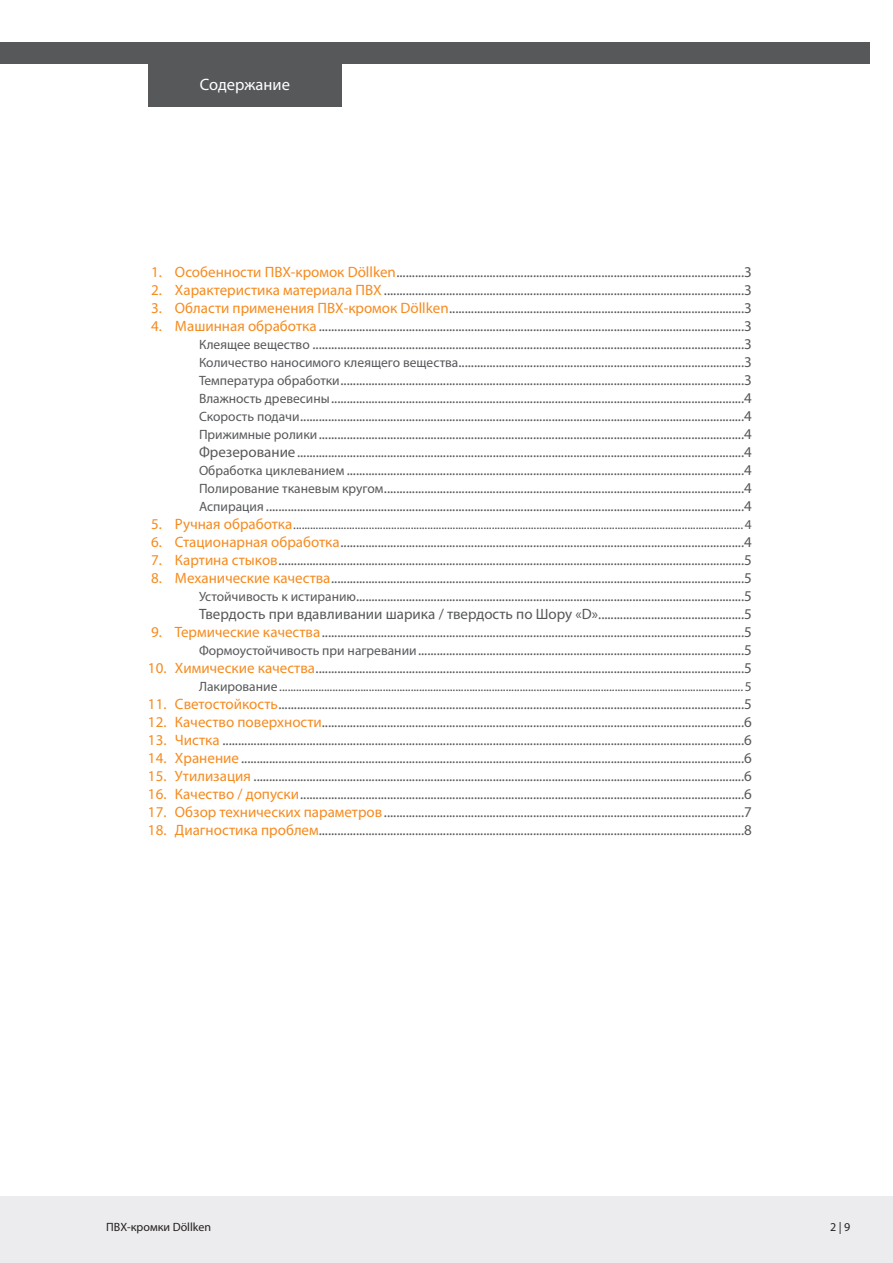
<style>
.page{position:relative;width:893px;height:1263px;background:#fff}
.page>*{position:absolute;margin:0;border:0;box-sizing:border-box;transform-origin:0 0}
.t1{font:16.5px "Myriad Pro";color:#fff}
.t2{font:15px/18px "Myriad Pro";color:#57585a;text-align:justify}
.t3{font:13.5px "Myriad Pro";color:#57585a}
.t4{font:12px "Myriad Pro";color:#231f20}
.s1{color:#f68b1f}
.s2{font-size:13.5px}
.s3{font-size:15px;color:#f68b1f}
</style>
<div class="page">
<div style="left:0;top:1196px;width:893px;height:67px;background:#ececee"></div>
<div style="left:0;top:43px;width:870px;height:21px;background:#57585a"></div>
<div style="left:148px;top:53px;width:194px;height:53px;background:#57585a"></div>
<p class="t1" style="left:200px;top:74px;width:91px">Содержание</p>
<p class="t2" style="left:151px;top:262px;width:602px"><span class="s1">1. Особенности ПВХ-кромок Döllken</span>................................................................................................................3</p>
<p class="t2" style="left:151px;top:280px;width:602px"><span class="s1">2. Характеристика материала ПВХ</span> ....................................................................................................................3</p>
<p class="t2" style="left:151px;top:298px;width:602px"><span class="s1">3. Области применения ПВХ-кромок Döllken</span>...............................................................................................3</p>
<p class="t2" style="left:199px;top:316px;width:554px;text-indent:-48px"><span class="s1">4. Машинная обработка</span> .........................................................................................................................................3<br><span class="s2">Клеящее вещество</span> ...........................................................................................................................................3<br><span class="s2">Количество наносимого клеящего вещества</span>............................................................................................3<br><span class="s2">Температура обработки</span>..................................................................................................................................3<br><span class="s2">Влажность древесины</span>.....................................................................................................................................4<br><span class="s2">Скорость подачи</span>...............................................................................................................................................4<br><span class="s2">Прижимные ролики</span>.........................................................................................................................................4<br>Фрезерование................................................................................................................................................4<br><span class="s2">Обработка циклеванием</span> ................................................................................................................................4<br><span class="s2">Полирование тканевым кругом</span>....................................................................................................................4<br><span class="s2">Аспирация</span> ..........................................................................................................................................................4</p>
<p class="t3" style="left:151px;top:516px;width:602px"><span class="s3">5. Ручная обработка</span>.................................................................................................................................................................4</p>
<p class="t2" style="left:151px;top:532px;width:602px"><span class="s1">6. Стационарная обработка</span>..................................................................................................................................4</p>
<p class="t2" style="left:151px;top:550px;width:602px"><span class="s1">7. Картина стыков</span>......................................................................................................................................................5</p>
<p class="t2" style="left:199px;top:568px;width:554px;text-indent:-48px"><span class="s1">8. Механические качества</span>.....................................................................................................................................5<br><span class="s2">Устойчивость к истиранию</span>.............................................................................................................................5<br>Твердость при вдавливании шарика / твердость по Шору «D»...............................................5</p>
<p class="t2" style="left:151px;top:622px;width:602px;text-align:right"><span class="s1">9. Термические качества</span>........................................................................................................................................5<br><span class="s2">Формоустойчивость при нагревании</span>.........................................................................................................5</p>
<p class="t2" style="left:148px;top:658px;width:605px"><span class="s1">10. Химические качества</span>..........................................................................................................................................5</p>
<p class="t3" style="left:199px;top:678px;width:554px">Лакирование ......................................................................................................................................................................5</p>
<p class="t2" style="left:148px;top:694px;width:605px"><span class="s1">11. Светостойкость</span>......................................................................................................................................................5</p>
<p class="t2" style="left:148px;top:712px;width:605px"><span class="s1">12. Качество поверхности</span>........................................................................................................................................6</p>
<p class="t2" style="left:148px;top:730px;width:605px"><span class="s1">13. Чистка</span> ........................................................................................................................................................................6</p>
<p class="t2" style="left:148px;top:748px;width:605px"><span class="s1">14. Хранение</span> ..................................................................................................................................................................6</p>
<p class="t2" style="left:148px;top:766px;width:605px"><span class="s1">15. Утилизация</span> ..............................................................................................................................................................6</p>
<p class="t2" style="left:148px;top:784px;width:605px"><span class="s1">16. Качество / допуски</span>...............................................................................................................................................6</p>
<p class="t2" style="left:148px;top:802px;width:605px"><span class="s1">17. Обзор технических параметров</span>....................................................................................................................7</p>
<p class="t2" style="left:148px;top:820px;width:605px"><span class="s1">18. Диагностика проблем</span>.........................................................................................................................................8</p>
<p class="t4" style="left:106px;top:1219px;width:106px">ПВХ-кромки Döllken</p>
<p class="t4" style="left:830px;top:1219px;width:22px">2 | 9</p>
</div>
